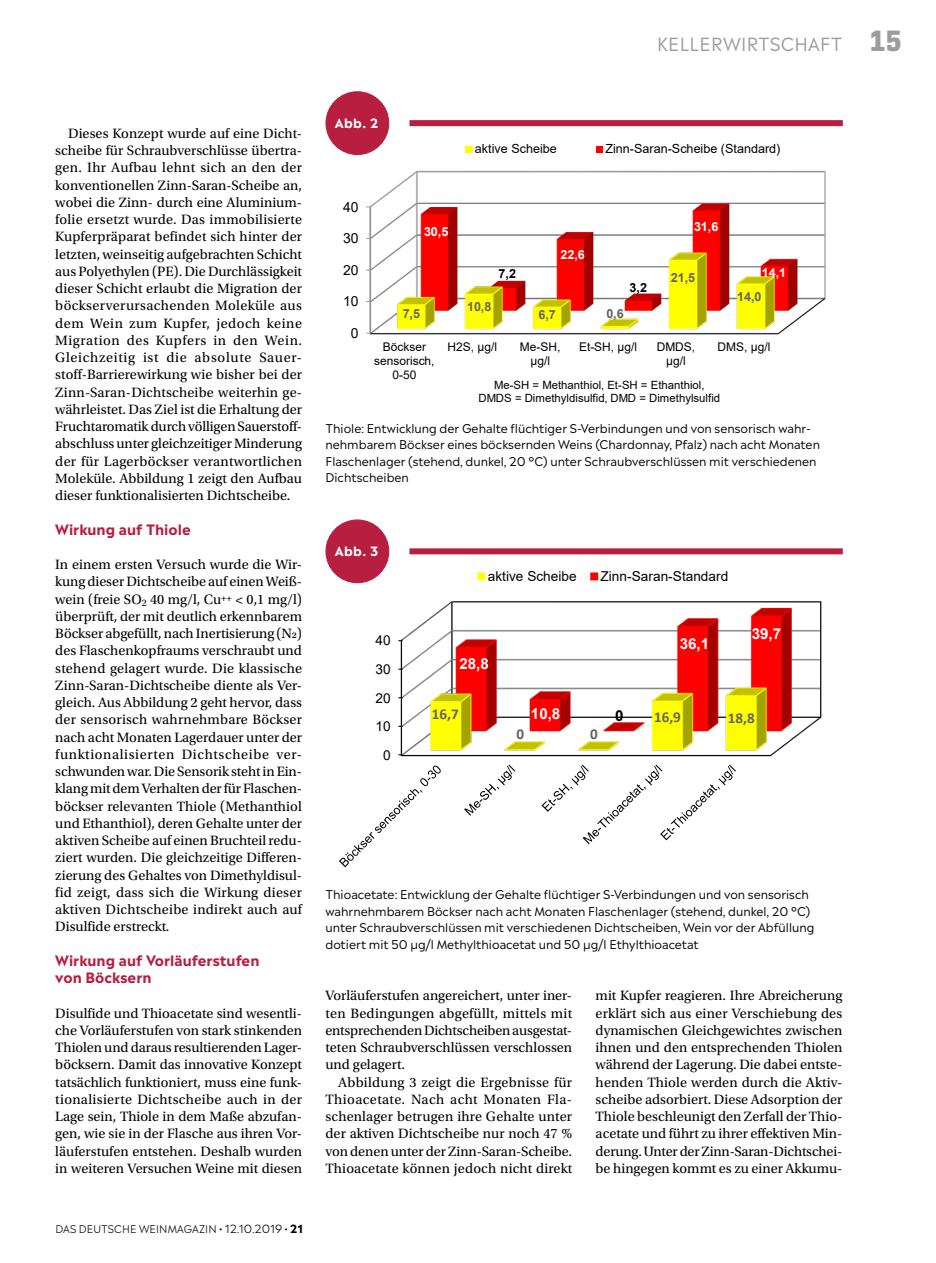
<style>
.page{position:relative;width:936px;height:1263px;background:#fff}
.page>*{position:absolute;margin:0;border:0;box-sizing:border-box;transform-origin:0 0}
.t1{font:18px "Madera";letter-spacing:.015em;color:#9d9d9c}
.t2{font:700 15.15px "Arial";color:#fff}
.t3{font:700 15.15px "Calibri";color:#646363}
.t4{font:700 15.15px "Arial";color:#000}
._4_2_Fließtext{font:14.25px/17.2px "Utopia Std";color:#000;text-align:justify}
._4_3_Fließtext_ohne{font:14.25px/17.2px "Utopia Std";color:#000;text-align:justify}
._6_Zwischenüberschri{font:700 14.25px/17.2px "Madera";color:#b71e3f}
.t5{font:13.95px "Arial";color:#000}
.t6{font:13.65px "Arial";color:#000}
.t7{font:700 12.75px "Madera";letter-spacing:.03em;color:#fff}
.t8{font:12.6px "Arial";color:#000}
.t9{font:700 12.6px "Arial";color:#646363}
.t10{font:700 12.6px "Arial";color:#fff}
.t11{font:700 12.6px "Arial";color:#000}
._7_Bildunterschrift{font:12px/16.5px "Madera";color:#000}
.t12{font:12px/13.8px "Arial";color:#000;text-align:center}
.t13{font:11.4px/13.2px "Arial";letter-spacing:.005em;color:#000;text-align:center}
.t14{font:300 10.5px "Madera";letter-spacing:.01em;color:#000}
.s1{font-family:"DIN Next Slab Pro";font-weight:800;font-size:30px}
.s2{font-size:11.25px}
.s3{font-weight:700;font-size:11.25px}
</style>
<div class="page">
<img style="left:368px;top:170px;width:458px;height:165px">
<div style="left:466px;top:146px;width:6px;height:7px;background:#ff0"></div>
<div style="left:465px;top:146px;width:7px;height:7px;border:1px solid #ff0"></div>
<div style="left:596px;top:146px;width:6px;height:7px;background:#f00"></div>
<div style="left:409px;top:120px;width:433px;height:6px;background:#b71e3f"></div>
<div style="left:326px;top:92px;width:63px;height:62px;background:#b71e3f;border-radius:50%"></div>
<div style="left:325px;top:91px;width:64px;height:64px;border:1px solid #b71e3f;border-radius:50%"></div>
<img style="left:400px;top:601px;width:422px;height:156px">
<svg style="left:340px;top:766px;width:101px;height:101px"></svg>
<svg style="left:464px;top:764px;width:51px;height:52px"></svg>
<svg style="left:541px;top:764px;width:195px;height:80px"></svg>
<div style="left:478px;top:573px;width:7px;height:7px;background:#ff0"></div>
<div style="left:477px;top:572px;width:8px;height:8px;border:1px solid #ff0"></div>
<div style="left:590px;top:573px;width:7px;height:7px;background:#f00"></div>
<div style="left:590px;top:572px;width:8px;height:8px;border:1px solid #f00"></div>
<div style="left:409px;top:548px;width:433px;height:6px;background:#b71e3f"></div>
<div style="left:326px;top:520px;width:63px;height:63px;background:#b71e3f;border-radius:50%"></div>
<div style="left:325px;top:519px;width:64px;height:64px;border:1px solid #b71e3f;border-radius:50%"></div>
<p class="t1" style="left:657px;top:29px;width:246px">KELLERWIRTSCHAFT <span class="s1">15</span></p>
<p class="_4_2_Fließtext" style="left:55px;top:125px;width:248px;text-indent:13px">Dieses Konzept wurde auf eine Dicht&shy;scheibe für Schraubverschlüsse übertra&shy;gen. Ihr Aufbau lehnt sich an den der konventionellen Zinn-Saran-Scheibe an, wobei die Zinn- durch eine Aluminium&shy;folie ersetzt wurde. Das immobilisierte Kupferpräparat befindet sich hinter der letzten, weinseitig aufgebrachten Schicht aus Polyethylen (PE). Die Durchlässigkeit dieser Schicht erlaubt die Migration der böckserverursachenden Moleküle aus dem Wein zum Kupfer, jedoch keine Migration des Kupfers in den Wein.<br>Gleichzeitig ist die absolute Sauer&shy;stoff-Barrierewirkung wie bisher bei der Zinn-Saran--Dichtscheibe weiterhin ge&shy;währleistet. Das Ziel ist die Erhaltung der Fruchtaromatik durch völligen Sauerstoff&shy;abschluss unter gleichzeitiger Minderung der für Lagerböckser verantwortlichen Moleküle. Abbildung 1 zeigt den Aufbau dieser funktionalisierten Dichtscheibe.</p>
<p class="_6_Zwischenüberschri" style="left:55px;top:519px;width:137px">Wirkung auf Thiole</p>
<p class="_4_3_Fließtext_ohne" style="left:55px;top:556px;width:248px">In einem ersten Versuch wurde die Wir&shy;kung dieser Dichtscheibe auf einen Weiß&shy;wein (freie SO<sub>2</sub> 40 mg/l, Cu<sup>++</sup> &lt; 0,1 mg/l) überprüft, der mit deutlich erkennbarem Böckser abgefüllt, nach Inertisierung (N2) des Flaschenkopfraums verschraubt und stehend gelagert wurde. Die klassische Zinn-Saran-Dichtscheibe diente als Ver&shy;gleich. Aus Abbildung 2 geht hervor, dass der sensorisch wahrnehmbare Böckser nach acht Monaten Lagerdauer unter der funktionalisierten Dichtscheibe ver&shy;schwunden war. Die Sensorik steht in Ein&shy;klang mit dem Verhalten der für Flaschen&shy;böckser relevanten Thiole (Methanthiol und Ethanthiol), deren Gehalte unter der aktiven Scheibe auf einen Bruchteil redu&shy;ziert wurden. Die gleichzeitige Differen&shy;zierung des Gehaltes von Dimethyldisul&shy;fid zeigt, dass sich die Wirkung dieser aktiven Dichtscheibe indirekt auch auf Disulfide erstreckt.</p>
<p class="_6_Zwischenüberschri" style="left:55px;top:950px;width:206px">Wirkung auf Vorläuferstufen von Böcksern</p>
<p class="_4_3_Fließtext_ohne" style="left:55px;top:1005px;width:248px">Disulfide und Thioacetate sind wesentli&shy;che Vorläuferstufen von stark stinkenden Thiolen und daraus resultierenden Lager&shy;böcksern. Damit das innovative Konzept tatsächlich funktioniert, muss eine funk&shy;tionalisierte Dichtscheibe auch in der Lage sein, Thiole in dem Maße abzufan&shy;gen, wie sie in der Flasche aus ihren Vor&shy;läuferstufen entstehen. Deshalb wurden in weiteren Versuchen Weine mit diesen</p>
<p class="t14" style="left:55px;top:1220px;width:249px">DAS DEUTSCHE WEINMAGAZIN • <span class="s2">12.10.2019</span> • <span class="s3">21</span></p>
<p class="t7" style="left:335px;top:112px;width:45px">Abb. 2</p>
<p class="t5" style="left:343px;top:197px;width:17px">40</p>
<p class="t5" style="left:343px;top:229px;width:17px">30</p>
<p class="t5" style="left:343px;top:260px;width:17px">20</p>
<p class="t5" style="left:343px;top:292px;width:17px">10</p>
<p class="t5" style="left:351px;top:323px;width:9px">0</p>
<p class="t8" style="left:475px;top:140px;width:83px">aktive Scheibe</p>
<p class="t8" style="left:605px;top:140px;width:176px">Zinn-Saran-Scheibe (Standard)</p>
<p class="t10" style="left:424px;top:222px;width:26px">30,5</p>
<p class="t9" style="left:402px;top:305px;width:19px">7,5</p>
<p class="t11" style="left:498px;top:264px;width:19px">7,2</p>
<p class="t9" style="left:467px;top:298px;width:26px">10,8</p>
<p class="t10" style="left:560px;top:246px;width:26px">22,6</p>
<p class="t11" style="left:629px;top:279px;width:19px">3,2</p>
<p class="t9" style="left:538px;top:306px;width:19px">6,7</p>
<p class="t9" style="left:606px;top:304px;width:19px">0,6</p>
<p class="t10" style="left:694px;top:217px;width:26px">31,6</p>
<p class="t9" style="left:670px;top:268px;width:26px">21,5</p>
<p class="t10" style="left:761px;top:264px;width:26px">14,1</p>
<p class="t9" style="left:737px;top:287px;width:26px">14,0</p>
<p class="t12" style="left:374px;top:340px;width:62px">Böckser sensorisch,<br>0-50</p>
<p class="t12" style="left:447px;top:340px;width:51px">H2S, µg/l</p>
<p class="t12" style="left:520px;top:340px;width:42px">Me-SH, µg/l</p>
<p class="t12" style="left:579px;top:340px;width:60px">Et-SH, µg/l</p>
<p class="t12" style="left:656px;top:340px;width:40px">DMDS, µg/l</p>
<p class="t12" style="left:717px;top:340px;width:54px">DMS, µg/l</p>
<p class="t13" style="left:478px;top:378px;width:243px">Me-SH = Methanthiol, Et-SH = Ethanthiol,<br>DMDS = Dimethyldisulfid, DMD = Dimethylsulfid</p>
<p class="_7_Bildunterschrift" style="left:325px;top:418px;width:496px">Thiole: Entwicklung der Gehalte flüchtiger S-Verbindungen und von sensorisch wahr&shy;nehmbarem Böckser eines böcksernden Weins (Chardonnay, Pfalz) nach acht Monaten Flaschenlager (stehend, dunkel, 20 °C) unter Schraubverschlüssen mit verschiedenen Dichtscheiben</p>
<p class="t7" style="left:335px;top:540px;width:45px">Abb. 3</p>
<p class="t6" style="left:375px;top:631px;width:17px">40</p>
<p class="t6" style="left:375px;top:660px;width:17px">30</p>
<p class="t6" style="left:375px;top:688px;width:17px">20</p>
<p class="t6" style="left:375px;top:717px;width:17px">10</p>
<p class="t6" style="left:383px;top:745px;width:9px">0</p>
<p class="t6" style="left:488px;top:566px;width:90px">aktive Scheibe</p>
<p class="t6" style="left:600px;top:566px;width:129px">Zinn-Saran-Standard</p>
<p class="t2" style="left:459px;top:652px;width:31px">28,8</p>
<p class="t2" style="left:679px;top:633px;width:31px">36,1</p>
<p class="t2" style="left:751px;top:623px;width:31px">39,7</p>
<p class="t3" style="left:431px;top:703px;width:28px">16,7</p>
<p class="t2" style="left:531px;top:703px;width:31px">10,8</p>
<p class="t4" style="left:615px;top:705px;width:10px">0</p>
<p class="t3" style="left:516px;top:723px;width:9px">0</p>
<p class="t3" style="left:590px;top:723px;width:9px">0</p>
<p class="t3" style="left:654px;top:706px;width:28px">16,9</p>
<p class="t3" style="left:727px;top:708px;width:28px">18,8</p>
<p class="_7_Bildunterschrift" style="left:325px;top:885px;width:490px">Thioacetate: Entwicklung der Gehalte flüchtiger S-Verbindungen und von sensorisch wahrnehmbarem Böckser nach acht Monaten Flaschenlager (stehend, dunkel, 20 °C) unter Schraubverschlüssen mit verschiedenen Dichtscheiben, Wein vor der Abfüllung dotiert mit 50 µg/l Methylthioacetat und 50 µg/l Ethylthioacetat</p>
<p class="_4_3_Fließtext_ohne" style="left:325px;top:987px;width:248px">Vorläuferstufen angereichert, unter iner&shy;ten Bedingungen abgefüllt, mittels mit entsprechenden Dichtscheiben ausgestat&shy;teten Schraubverschlüssen verschlossen und gelagert.</p>
<p class="_4_2_Fließtext" style="left:325px;top:1074px;width:248px;text-indent:13px">Abbildung 3 zeigt die Ergebnisse für Thioacetate. Nach acht Monaten Fla&shy;schenlager betrugen ihre Gehalte unter der aktiven Dichtscheibe nur noch 47 % von denen unter der Zinn-Saran-Scheibe.<br>Thioacetate können jedoch nicht direkt</p>
<p class="_4_2_Fließtext" style="left:595px;top:987px;width:248px">mit Kupfer reagieren. Ihre Abreicherung erklärt sich aus einer Verschiebung des dynamischen Gleichgewichtes zwischen ihnen und den entsprechenden Thiolen während der Lagerung. Die dabei entste&shy;henden Thiole werden durch die Aktiv&shy;scheibe adsorbiert. Diese Adsorption der Thiole beschleunigt den Zerfall der Thio&shy;acetate und führt zu ihrer effektiven Min&shy;derung. Unter der Zinn-Saran-Dichtschei&shy;be hingegen kommt es zu einer Akkumu-</p>
</div>
